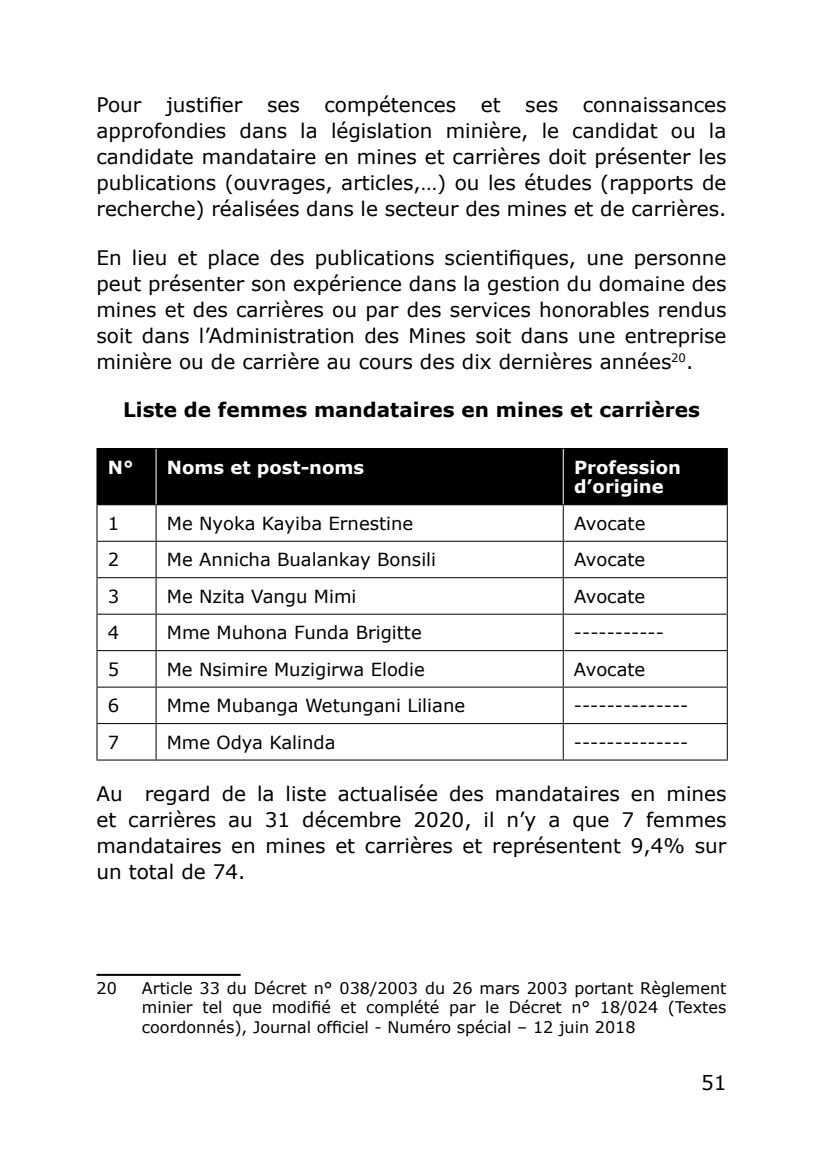
<style>
.page{position:relative;width:823px;height:1163px;background:#fff}
.page>*{position:absolute;margin:0;border:0;box-sizing:border-box;transform-origin:0 0}
.t1{font:20px/26px "Verdana";color:#000;text-align:justify}
.t2{font:700 20px "Verdana";color:#000}
.t3{font:18px "Verdana";color:#000}
.t4{font:700 18px/19.8px "Verdana";color:#fff}
.t5{font:16px/19.2px "Verdana";color:#000;text-align:justify}
</style>
<div class="page">
<div style="left:97px;top:449px;width:629px;height:55px;background:#000"></div>
<hr style="left:96px;top:448px;width:60px;height:1px;background:#000">
<hr style="left:156px;top:448px;width:407px;height:1px;background:#000">
<hr style="left:563px;top:448px;width:164px;height:1px;background:#000">
<hr style="left:96px;top:504px;width:60px;height:1px;background:#000">
<hr style="left:156px;top:504px;width:407px;height:1px;background:#000">
<hr style="left:563px;top:504px;width:164px;height:1px;background:#000">
<hr style="left:96px;top:540px;width:60px;height:1px;background:#000">
<hr style="left:156px;top:540px;width:407px;height:1px;background:#000">
<hr style="left:563px;top:540px;width:164px;height:1px;background:#000">
<hr style="left:96px;top:577px;width:60px;height:1px;background:#000">
<hr style="left:156px;top:577px;width:407px;height:1px;background:#000">
<hr style="left:563px;top:577px;width:164px;height:1px;background:#000">
<hr style="left:96px;top:613px;width:60px;height:1px;background:#000">
<hr style="left:156px;top:613px;width:407px;height:1px;background:#000">
<hr style="left:563px;top:613px;width:164px;height:1px;background:#000">
<hr style="left:96px;top:650px;width:60px;height:1px;background:#000">
<hr style="left:156px;top:650px;width:407px;height:1px;background:#000">
<hr style="left:563px;top:650px;width:164px;height:1px;background:#000">
<hr style="left:96px;top:686px;width:60px;height:1px;background:#000">
<hr style="left:156px;top:686px;width:407px;height:1px;background:#000">
<hr style="left:563px;top:686px;width:164px;height:1px;background:#000">
<hr style="left:96px;top:723px;width:60px;height:1px;background:#000">
<hr style="left:156px;top:723px;width:407px;height:1px;background:#000">
<hr style="left:563px;top:723px;width:164px;height:1px;background:#000">
<hr style="left:96px;top:759px;width:60px;height:1px;background:#000">
<hr style="left:156px;top:759px;width:407px;height:1px;background:#000">
<hr style="left:563px;top:759px;width:164px;height:1px;background:#000">
<hr style="left:96px;top:449px;width:1px;height:55px;background:#000">
<hr style="left:96px;top:505px;width:1px;height:35px;background:#000">
<hr style="left:96px;top:541px;width:1px;height:36px;background:#000">
<hr style="left:96px;top:578px;width:1px;height:35px;background:#000">
<hr style="left:96px;top:614px;width:1px;height:36px;background:#000">
<hr style="left:96px;top:651px;width:1px;height:35px;background:#000">
<hr style="left:96px;top:687px;width:1px;height:36px;background:#000">
<hr style="left:96px;top:724px;width:1px;height:35px;background:#000">
<hr style="left:726px;top:449px;width:1px;height:55px;background:#000">
<hr style="left:155px;top:505px;width:1px;height:35px;background:#000">
<hr style="left:562px;top:505px;width:1px;height:35px;background:#000">
<hr style="left:726px;top:505px;width:1px;height:35px;background:#000">
<hr style="left:155px;top:541px;width:1px;height:36px;background:#000">
<hr style="left:562px;top:541px;width:1px;height:36px;background:#000">
<hr style="left:726px;top:541px;width:1px;height:36px;background:#000">
<hr style="left:155px;top:578px;width:1px;height:35px;background:#000">
<hr style="left:562px;top:578px;width:1px;height:35px;background:#000">
<hr style="left:726px;top:578px;width:1px;height:35px;background:#000">
<hr style="left:155px;top:614px;width:1px;height:36px;background:#000">
<hr style="left:562px;top:614px;width:1px;height:36px;background:#000">
<hr style="left:726px;top:614px;width:1px;height:36px;background:#000">
<hr style="left:155px;top:651px;width:1px;height:35px;background:#000">
<hr style="left:562px;top:651px;width:1px;height:35px;background:#000">
<hr style="left:726px;top:651px;width:1px;height:35px;background:#000">
<hr style="left:155px;top:687px;width:1px;height:36px;background:#000">
<hr style="left:562px;top:687px;width:1px;height:36px;background:#000">
<hr style="left:726px;top:687px;width:1px;height:36px;background:#000">
<hr style="left:155px;top:724px;width:1px;height:35px;background:#000">
<hr style="left:562px;top:724px;width:1px;height:35px;background:#000">
<hr style="left:726px;top:724px;width:1px;height:35px;background:#000">
<hr style="left:155px;top:449px;width:1px;height:55px;background:#fff">
<hr style="left:562px;top:449px;width:1px;height:55px;background:#fff">
<hr style="left:96px;top:973px;width:144px;height:2px;background:#000">
<p class="t1" style="left:96px;top:92px;width:631px">Pour justifier ses compétences et ses connaissances approfondies dans la législation minière, le candidat ou la candidate mandataire en mines et carrières doit présenter les publications (ouvrages, articles,…) ou les études (rapports de recherche) réalisées dans le secteur des mines et de carrières.</p>
<p class="t1" style="left:96px;top:244px;width:631px">En lieu et place des publications scientifiques, une personne peut présenter son expérience dans la gestion du domaine des mines et des carrières ou par des services honorables rendus soit dans l’Administration des Mines soit dans une entreprise minière ou de carrière au cours des dix dernières années<sup>20</sup>.</p>
<p class="t2" style="left:123px;top:396px;width:578px">Liste de femmes mandataires en mines et carrières</p>
<p class="t4" style="left:108px;top:456px;width:27px">N°</p>
<p class="t4" style="left:167px;top:456px;width:199px">Noms et post-noms</p>
<p class="t4" style="left:573px;top:456px;width:108px">Profession d’origine</p>
<p class="t3" style="left:108px;top:512px;width:13px">1</p>
<p class="t3" style="left:167px;top:512px;width:248px">Me Nyoka Kayiba Ernestine</p>
<p class="t3" style="left:573px;top:512px;width:73px">Avocate</p>
<p class="t3" style="left:108px;top:548px;width:13px">2</p>
<p class="t3" style="left:167px;top:548px;width:270px">Me Annicha Bualankay Bonsili</p>
<p class="t3" style="left:573px;top:548px;width:73px">Avocate</p>
<p class="t3" style="left:108px;top:584px;width:13px">3</p>
<p class="t3" style="left:167px;top:584px;width:191px">Me Nzita Vangu Mimi</p>
<p class="t3" style="left:573px;top:584px;width:73px">Avocate</p>
<p class="t3" style="left:108px;top:621px;width:13px">4</p>
<p class="t3" style="left:167px;top:621px;width:256px">Mme Muhona Funda Brigitte</p>
<p class="t3" style="left:573px;top:621px;width:91px">-----------</p>
<p class="t3" style="left:108px;top:657px;width:13px">5</p>
<p class="t3" style="left:167px;top:657px;width:259px">Me Nsimire Muzigirwa Elodie</p>
<p class="t3" style="left:573px;top:657px;width:73px">Avocate</p>
<p class="t3" style="left:108px;top:694px;width:13px">6</p>
<p class="t3" style="left:167px;top:694px;width:300px">Mme Mubanga Wetungani Liliane</p>
<p class="t3" style="left:573px;top:694px;width:116px">--------------</p>
<p class="t3" style="left:108px;top:730px;width:13px">7</p>
<p class="t3" style="left:167px;top:730px;width:170px">Mme Odya Kalinda</p>
<p class="t3" style="left:573px;top:730px;width:116px">--------------</p>
<p class="t1" style="left:96px;top:781px;width:631px">Au regard de la liste actualisée des mandataires en mines et carrières au 31 décembre 2020, il n’y a que 7 femmes mandataires en mines et carrières et représentent 9,4% sur un total de 74.</p>
<p class="t5" style="left:96px;top:978px;width:22px">20</p>
<p class="t5" style="left:142px;top:978px;width:585px">Article 33 du Décret n° 038/2003 du 26 mars 2003 portant Règlement minier tel que modifié et complété par le Décret n° 18/024 (Textes coordonnés), Journal officiel - Numéro spécial – 12 juin 2018</p>
<p class="t1" style="left:700px;top:1070px;width:27px">51</p>
</div>
